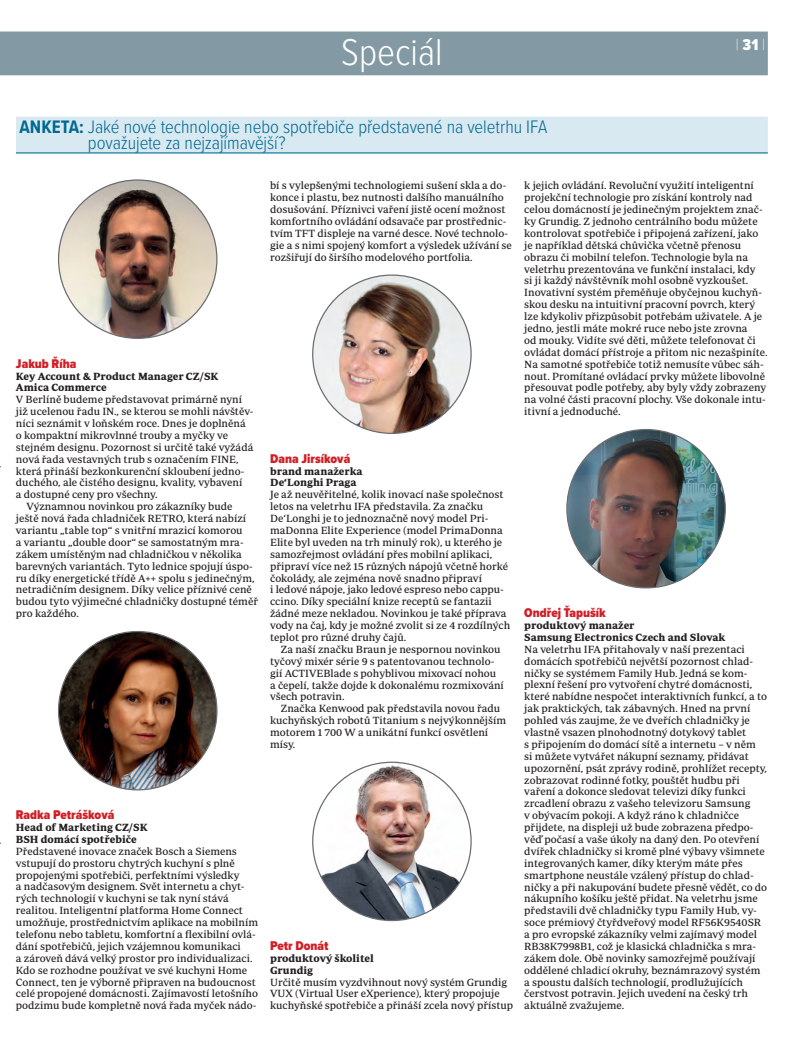
<style>
.page{position:relative;width:798px;height:1053px;background:#fff}
.page>*{position:absolute;margin:0;border:0;box-sizing:border-box;transform-origin:0 0}
.t1{font:300 38.62px "Proxima Nova Cond";color:#fff}
.t2{font:300 18.75px/16.2px "Proxima Nova Cond";letter-spacing:-.005em;color:#006991}
.t3{font:100 16.25px "Proxima Nova Cond";color:#fff;scale:.96 1}
.t4{font:900 13.12px "Proxima Nova Cond";color:#d11f26}
.t5{font:10.62px/11.9px "Periodico Text";color:#231f20}
.t6{font:700 10.62px/11.9px "Periodico Text";color:#231f20}
.s1{font-weight:900}
.s2{font-weight:700}
</style>
<div class="page">
<div style="left:0;top:32px;width:767px;height:43px;background:#839aa5"></div>
<div style="left:16px;top:117px;width:751px;height:37px;background:#d8e9f1"></div>
<hr style="left:16px;top:153px;width:751px;height:1px;background:#006991">
<img style="left:58px;top:180px;width:159px;height:158px;border-radius:79px">
<img style="left:58px;top:631px;width:159px;height:158px;border-radius:79px">
<img style="left:312px;top:275px;width:159px;height:158px;border-radius:79px">
<img style="left:312px;top:762px;width:159px;height:158px;border-radius:79px">
<img style="left:566px;top:429px;width:159px;height:158px;border-radius:79px">
<h1 class="t1" style="left:341px;top:29px;width:103px">Speciál</h1>
<h3 class="t3" style="left:735px;top:35px;width:32px">| <span class="s1">31</span> |</h3>
<h2 class="t2" style="left:88px;top:119px;width:460px;text-indent:-68px"><span class="s2">ANKETA:</span> Jaké nové technologie nebo spotřebiče představené na veletrhu IFA považujete za nejzajímavější?</h2>
<p class="t4" style="left:16px;top:355px;width:62px">Jakub Říha</p>
<p class="t6" style="left:16px;top:369px;width:204px">Key Account &amp; Product Manager CZ/SK<br>Amica Commerce</p>
<p class="t5" style="left:16px;top:393px;width:227px">V Berlíně budeme představovat primárně nyní</p>
<p class="t5" style="left:16px;top:405px;width:239px">již ucelenou řadu IN., se kterou se mohli návštěv-</p>
<p class="t5" style="left:16px;top:417px;width:231px">níci seznámit v loňském roce. Dnes je doplněná</p>
<p class="t5" style="left:16px;top:429px;width:213px">o kompaktní mikrovlnné trouby a myčky ve</p>
<p class="t5" style="left:16px;top:441px;width:239px">stejném designu. Pozornost si určitě také vyžádá</p>
<p class="t5" style="left:16px;top:453px;width:224px">nová řada vestavných trub s označením FINE,</p>
<p class="t5" style="left:16px;top:465px;width:230px">která přináší bezkonkurenční skloubení jedno-</p>
<p class="t5" style="left:16px;top:476px;width:228px">duchého, ale čistého designu, kvality, vybavení</p>
<p class="t5" style="left:16px;top:488px;width:143px">a dostupné ceny pro všechny.</p>
<p class="t5" style="left:27px;top:500px;width:207px">Významnou novinkou pro zákazníky bude</p>
<p class="t5" style="left:16px;top:512px;width:232px">ještě nová řada chladniček RETRO, která nabízí</p>
<p class="t5" style="left:16px;top:524px;width:228px">variantu „table top“ s vnitřní mrazicí komorou</p>
<p class="t5" style="left:16px;top:536px;width:229px">a variantu „double door“ se samostatným mra-</p>
<p class="t5" style="left:16px;top:548px;width:227px">zákem umístěným nad chladničkou v několika</p>
<p class="t5" style="left:16px;top:560px;width:238px">barevných variantách. Tyto lednice spojují úspo-</p>
<p class="t5" style="left:16px;top:571px;width:240px">ru díky energetické třídě A++ spolu s jedinečným,</p>
<p class="t5" style="left:16px;top:583px;width:237px">netradičním designem. Díky velice příznivé ceně</p>
<p class="t5" style="left:16px;top:595px;width:243px">budou tyto výjimečné chladničky dostupné téměř</p>
<p class="t5" style="left:16px;top:607px;width:64px">pro každého.</p>
<p class="t4" style="left:16px;top:806px;width:100px">Radka Petrášková</p>
<p class="t6" style="left:16px;top:821px;width:133px">Head of Marketing CZ/SK<br>BSH domácí spotřebiče</p>
<p class="t5" style="left:16px;top:845px;width:243px">Představené inovace značek Bosch a Siemens vstupují do prostoru chytrých kuchyní s plně propojenými spotřebiči, perfektními výsledky<br>a nadčasovým designem. Svět internetu a chyt&shy;rých technologií v kuchyni se tak nyní stává realitou. Inteligentní platforma Home Connect umožňuje, prostřednictvím aplikace na mobilním telefonu nebo tabletu, komfortní a flexibilní ovlá&shy;dání spotřebičů, jejich vzájemnou komunikaci<br>a zároveň dává velký prostor pro individualizaci.<br>Kdo se rozhodne používat ve své kuchyni Home Connect, ten je výborně připraven na budoucnost celé propojené domácnosti. Zajímavostí letošního podzimu bude kompletně nová řada myček nádo-</p>
<p class="t5" style="left:270px;top:180px;width:243px">bí s vylepšenými technologiemi sušení skla a do&shy;konce i plastu, bez nutnosti dalšího manuálního dosušování. Příznivci vaření jistě ocení možnost komfortního ovládání odsavače par prostřednic&shy;tvím TFT displeje na varné desce. Nové technolo&shy;gie a s nimi spojený komfort a výsledek užívání se rozšiřují do širšího modelového portfolia.</p>
<p class="t5" style="left:524px;top:180px;width:245px">k jejich ovládání. Revoluční využití inteligentní projekční technologie pro získání kontroly nad celou domácností je jedinečným projektem znač&shy;ky Grundig. Z jednoho centrálního bodu můžete kontrolovat spotřebiče i připojená zařízení, jako je například dětská chůvička včetně přenosu obrazu či mobilní telefon. Technologie byla na veletrhu prezentována ve funkční instalaci, kdy<br>si ji každý návštěvník mohl osobně vyzkoušet.<br>Inovativní systém přeměňuje obyčejnou kuchyň&shy;skou desku na intuitivní pracovní povrch, který lze kdykoliv přizpůsobit potřebám uživatele. A je jedno, jestli máte mokré ruce nebo jste zrovna<br>od mouky. Vidíte své děti, můžete telefonovat či ovládat domácí přístroje a přitom nic nezašpiníte.<br>Na samotné spotřebiče totiž nemusíte vůbec sáh&shy;nout. Promítané ovládací prvky můžete libovolně přesouvat podle potřeby, aby byly vždy zobrazeny na volné části pracovní plochy. Vše dokonale intu&shy;itivní a jednoduché.</p>
<p class="t4" style="left:270px;top:450px;width:82px">Dana Jirsíková</p>
<p class="t6" style="left:270px;top:464px;width:94px">brand manažerka<br>De‘Longhi Praga</p>
<p class="t5" style="left:270px;top:488px;width:241px">Je až neuvěřitelné, kolik inovací naše společnost letos na veletrhu IFA představila. Za značku De‘Longhi je to jednoznačně nový model Pri&shy;maDonna Elite Experience (model PrimaDonna Elite byl uveden na trh minulý rok), u kterého je samozřejmost ovládání přes mobilní aplikaci, připraví více než 15 různých nápojů včetně horké čokolády, ale zejména nově snadno připraví<br>i ledové nápoje, jako ledové espreso nebo cappu&shy;ccino. Díky speciální knize receptů se fantazii žádné meze nekladou. Novinkou je také příprava vody na čaj, kdy je možné zvolit si ze 4 rozdílných teplot pro různé druhy čajů.</p>
<p class="t5" style="left:270px;top:643px;width:235px;text-indent:11px">Za naší značku Braun je nespornou novinkou tyčový mixér série 9 s patentovanou technolo&shy;gií ACTIVEBlade s pohyblivou mixovací nohou a čepelí, takže dojde k dokonalému rozmixování všech potravin.</p>
<p class="t5" style="left:270px;top:702px;width:237px;text-indent:11px">Značka Kenwood pak představila novou řadu kuchyňských robotů Titanium s nejvýkonnějším motorem 1 700 W a unikátní funkcí osvětlení mísy.</p>
<p class="t4" style="left:270px;top:937px;width:60px">Petr Donát</p>
<p class="t6" style="left:270px;top:951px;width:105px">produktový školitel<br>Grundig</p>
<p class="t5" style="left:270px;top:975px;width:244px">Určitě musím vyzdvihnout nový systém Grundig<br>VUX (Virtual User eXperience), který propojuje kuchyňské spotřebiče a přináší zcela nový přístup</p>
<p class="t4" style="left:524px;top:605px;width:83px">Ondřej Ťapušík</p>
<p class="t6" style="left:524px;top:619px;width:202px">produktový manažer<br>Samsung Electronics Czech and Slovak</p>
<p class="t5" style="left:524px;top:643px;width:244px">Na veletrhu IFA přitahovaly v naší prezentaci domácích spotřebičů největší pozornost chlad&shy;ničky se systémem Family Hub. Jedná se kom&shy;plexní řešení pro vytvoření chytré domácnosti, které nabídne nespočet interaktivních funkcí, a to jak praktických, tak zábavných. Hned na první pohled vás zaujme, že ve dveřích chladničky je vlastně vsazen plnohodnotný dotykový tablet<br>s připojením do domácí sítě a internetu – v něm<br>si můžete vytvářet nákupní seznamy, přidávat upozornění, psát zprávy rodině, prohlížet recepty, zobrazovat rodinné fotky, pouštět hudbu při vaření a dokonce sledovat televizi díky funkci zrcadlení obrazu z vašeho televizoru Samsung<br>v obývacím pokoji. A když ráno k chladničce přijdete, na displeji už bude zobrazena předpo&shy;věď počasí a vaše úkoly na daný den. Po otevření dvířek chladničky si kromě plné výbavy všimnete integrovaných kamer, díky kterým máte přes smartphone neustále vzálený přístup do chlad&shy;ničky a při nakupování budete přesně vědět, co do nákupního košíku ještě přidat. Na veletrhu jsme představili dvě chladničky typu Family Hub, vy&shy;soce prémiový čtyřdveřový model RF56K9540SR a pro evropské zákazníky velmi zajímavý model RB38K7998B1, což je klasická chladnička s mra&shy;zákem dole. Obě novinky samozřejmě používají oddělené chladicí okruhy, beznámrazový systém a spoustu dalších technologií, prodlužujících čerstvost potravin. Jejich uvedení na český trh aktuálně zvažujeme.</p>
</div>
